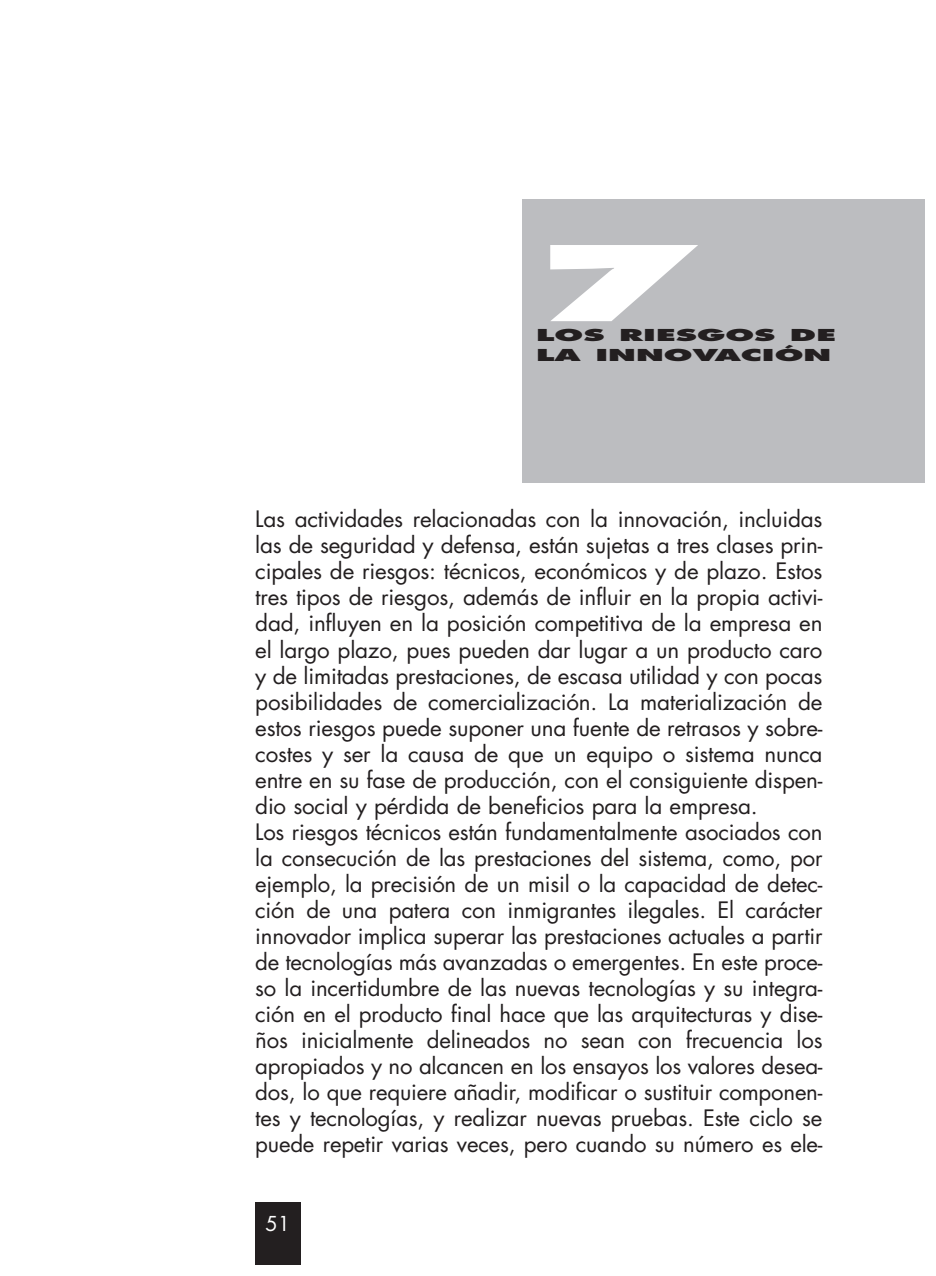
<style>
.page{position:relative;width:936px;height:1276px;background:#fff}
.page>*{position:absolute;margin:0;border:0;box-sizing:border-box;transform-origin:0 0}
.t1{font:800 101px "Futura";color:#fff;scale:2 1}
.t2{font:22px/26px "Futura";letter-spacing:-.01em;color:#231f20}
.t3{font:20px "Futura";color:#fff}
.t4{font:800 16px/20px "Futura";color:#231f20;scale:1.99 1}
</style>
<div class="page">
<div style="left:255px;top:1202px;width:45px;height:62px;background:#231f20"></div>
<div style="left:522px;top:199px;width:402px;height:284px;background:#bcbdc0"></div>
<h1 class="t1" style="left:532px;top:219px;width:86px">7</h1>
<p class="t4" style="left:536px;top:324px;width:140px">LOS RIESGOS DE<br>LA INN</p>
<p class="t4" style="left:663px;top:344px;width:83px">OVACI ÓN</p>
<p class="t2" style="left:255px;top:506px;width:568px">Las actividades relacionadas con la innovación, incluidas las de seguridad y defensa, están sujetas a tres clases prin&shy;cipales de riesgos: técnicos, económicos y de plazo. Estos tres tipos de riesgos, además de influir en la propia activi&shy;dad, influyen en la posición competitiva de la empresa en el largo plazo, pues pueden dar lugar a un producto caro y de limitadas prestaciones, de escasa utilidad y con pocas posibilidades de comercialización. La materialización de estos riesgos puede suponer una fuente de retrasos y sobre&shy;costes y ser la causa de que un equipo o sistema nunca entre en su fase de producción, con el consiguiente dispen&shy;dio social y pérdida de beneficios para la empresa.<br>Los riesgos técnicos están fundamentalmente asociados con la consecución de las prestaciones del sistema, como, por ejemplo, la precisión de un misil o la capacidad de detec&shy;ción de una patera con inmigrantes ilegales. El carácter innovador implica superar las prestaciones actuales a partir de tecnologías más avanzadas o emergentes. En este proce&shy;so la incertidumbre de las nuevas tecnologías y su integra&shy;ción en el producto final hace que las arquitecturas y dise&shy;ños inicialmente delineados no sean con frecuencia los apropiados y no alcancen en los ensayos los valores desea&shy;dos, lo que requiere añadir, modificar o sustituir componen&shy;tes y tecnologías, y realizar nuevas pruebas. Este ciclo se puede repetir varias veces, pero cuando su número es ele-</p>
<p class="t3" style="left:265px;top:1211px;width:26px">51</p>
</div>
